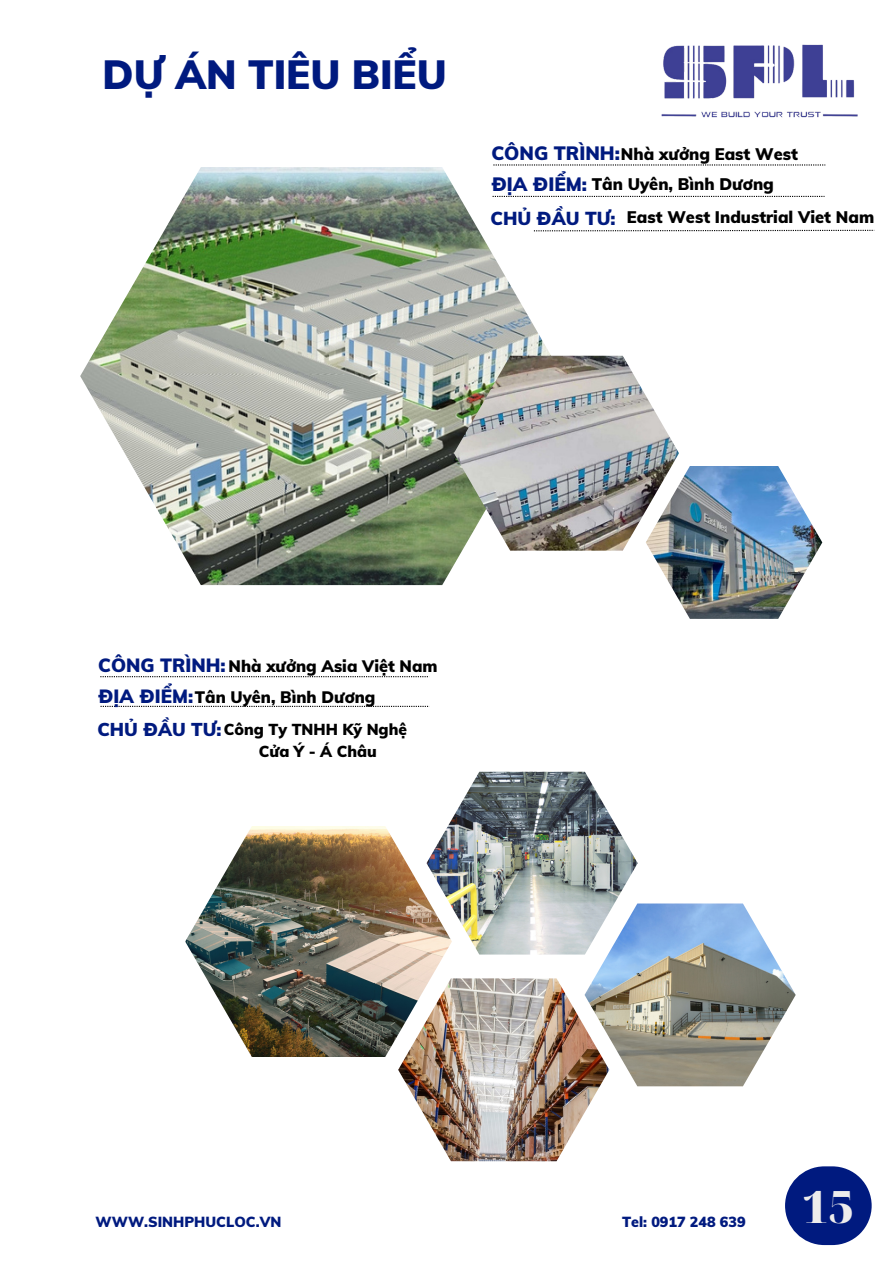
<style>
.page{position:relative;width:893px;height:1264px;background:#fff}
.page>*{position:absolute;margin:0;border:0;box-sizing:border-box;transform-origin:0 0}
.t1{font:900 44.7px "Noto Serif Display";color:#edecec}
.t2{font:900 39.9px "Muli";color:#001a7f}
.t3{font:900 18.9px "Muli";color:#001a7f}
.t4{font:900 18.75px "Muli";color:#001a7f}
.t5{font:900 18.45px "Muli";color:#001a7f}
.t6{font:900 18.15px "Muli";color:#001a7f}
.t7{font:900 16.35px "Muli";color:#000}
.t8{font:900 16.2px "Muli";color:#000}
.t9{font:900 15.6px "Muli";color:#000}
.t10{font:900 14.25px "Muli";color:#001a7f}
</style>
<div class="page">
<img style="left:80px;top:167px;width:483px;height:418px">
<svg style="left:493px;top:164px;width:332px;height:1px"></svg>
<svg style="left:492px;top:196px;width:332px;height:1px"></svg>
<svg style="left:100px;top:676px;width:328px;height:1px"></svg>
<svg style="left:100px;top:705px;width:329px;height:2px"></svg>
<svg style="left:534px;top:230px;width:340px;height:1px"></svg>
<img style="left:454px;top:356px;width:225px;height:194px">
<img style="left:645px;top:466px;width:177px;height:153px">
<img style="left:185px;top:826px;width:260px;height:230px">
<svg style="left:785px;top:1166px;width:86px;height:78px"></svg>
<img style="left:426px;top:771px;width:211px;height:183px">
<img style="left:398px;top:978px;width:202px;height:183px">
<img style="left:584px;top:903px;width:211px;height:183px">
<img style="left:661px;top:44px;width:197px;height:74px">
<p class="t2" style="left:103px;top:49px;width:345px">DỰ ÁN TIÊU BIỂU</p>
<p class="t3" style="left:491px;top:141px;width:130px">CÔNG TRÌNH:</p>
<p class="t7" style="left:621px;top:143px;width:178px">Nhà xưởng East West</p>
<p class="t7" style="left:591px;top:173px;width:184px">Tân Uyên, Bình Dương</p>
<p class="t3" style="left:491px;top:172px;width:97px">ĐỊA ĐIỂM:</p>
<p class="t5" style="left:490px;top:206px;width:127px">CHỦ ĐẦU TƯ:</p>
<p class="t7" style="left:627px;top:207px;width:249px">East West Industrial Viet Nam</p>
<p class="t4" style="left:98px;top:653px;width:129px">CÔNG TRÌNH:</p>
<p class="t8" style="left:228px;top:655px;width:210px">Nhà xưởng Asia Việt Nam</p>
<p class="t8" style="left:195px;top:687px;width:182px">Tân Uyên, Bình Dương</p>
<p class="t9" style="left:224px;top:719px;width:185px">Công Ty TNHH Kỹ Nghệ</p>
<p class="t9" style="left:259px;top:741px;width:120px">Cửa Ý - Á Châu</p>
<p class="t4" style="left:98px;top:683px;width:96px">ĐỊA ĐIỂM:</p>
<p class="t6" style="left:97px;top:717px;width:125px">CHỦ ĐẦU TƯ:</p>
<p class="t10" style="left:96px;top:1212px;width:187px">WWW.SINHPHUCLOC.VN</p>
<p class="t10" style="left:622px;top:1212px;width:125px">Tel: 0917 248 639</p>
<p class="t1" style="left:802px;top:1175px;width:52px">15</p>
</div>
